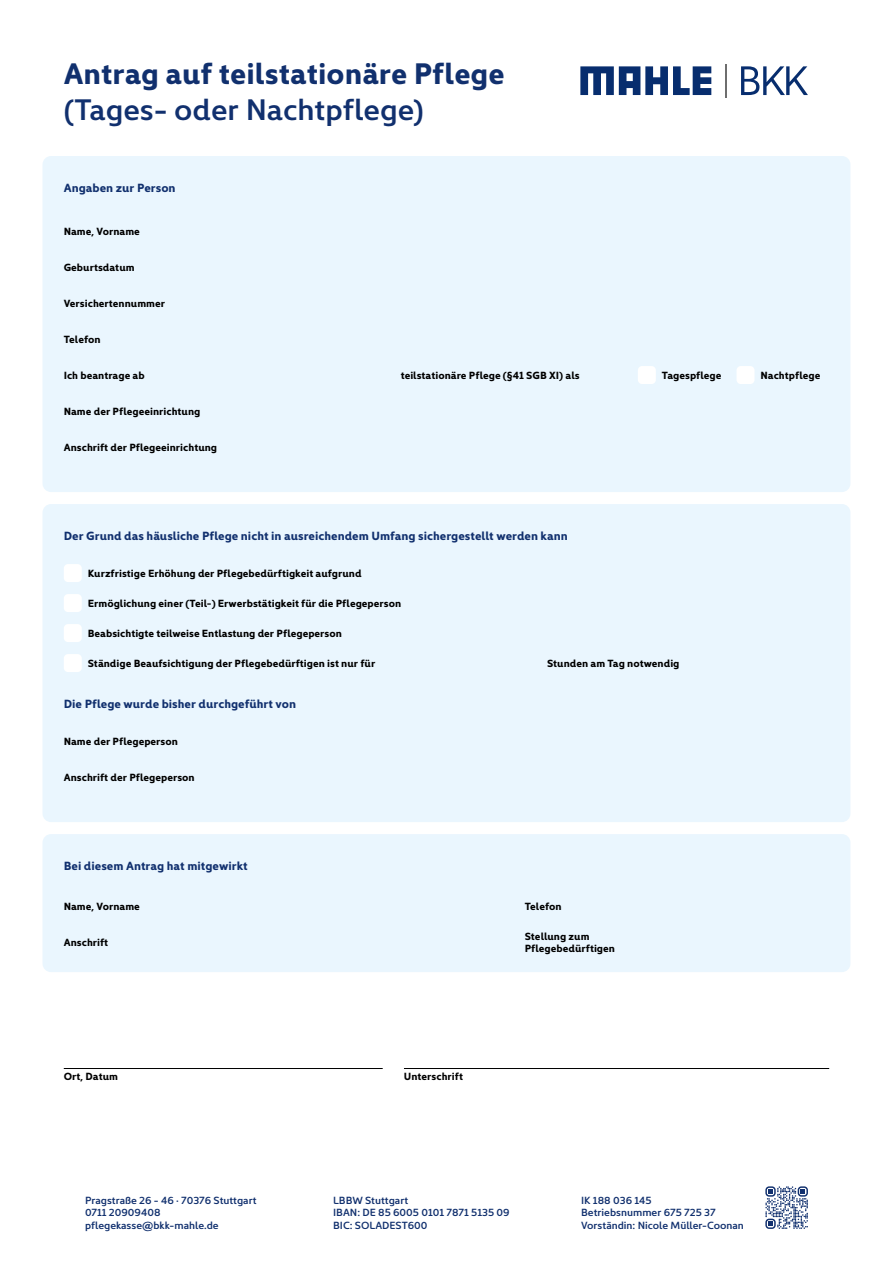
<style>
.page{position:relative;width:893px;height:1263px;background:#fff}
.page>*{position:absolute;margin:0;border:0;box-sizing:border-box;transform-origin:0 0}
.t1{font:700 30px "Kyrial Display Pro";color:#11306e}
.t2{font:600 30px "Kyrial Display Pro";color:#11306e}
.t3{font:700 12px "Kyrial Display Pro";color:#11306e}
.t4{font:700 10.5px/12.6px "Kyrial Display Pro";color:#000}
.t5{font:600 10.5px/12.6px "Kyrial Sans Pro";color:#11306e}
</style>
<div class="page">
<div style="left:43px;top:156px;width:807px;height:336px;background:#eaf6fe;border-radius:9px"></div>
<div style="left:43px;top:504px;width:807px;height:318px;background:#eaf6fe;border-radius:9px"></div>
<div style="left:43px;top:834px;width:807px;height:138px;background:#eaf6fe;border-radius:9px"></div>
<svg style="left:580px;top:66px;width:131px;height:29px"></svg>
<hr style="left:726px;top:64px;width:1px;height:34px;background:#6e6e6e">
<svg style="left:741px;top:66px;width:67px;height:29px"></svg>
<svg style="left:765px;top:1186px;width:43px;height:43px"></svg>
<div style="left:638px;top:366px;width:18px;height:18px;background:#fff;border-radius:4px"></div>
<div style="left:64px;top:564px;width:18px;height:18px;background:#fff;border-radius:4px"></div>
<div style="left:64px;top:594px;width:18px;height:18px;background:#fff;border-radius:4px"></div>
<div style="left:64px;top:624px;width:18px;height:18px;background:#fff;border-radius:4px"></div>
<div style="left:64px;top:654px;width:18px;height:18px;background:#fff;border-radius:4px"></div>
<div style="left:736px;top:366px;width:18px;height:18px;background:#fff;border-radius:4px"></div>
<hr style="left:64px;top:1068px;width:319px;height:1px;background:#000">
<hr style="left:404px;top:1068px;width:425px;height:1px;background:#000">
<h1 class="t1" style="left:64px;top:52px;width:442px">Antrag auf teilstationäre Pflege</h1>
<h1 class="t2" style="left:64px;top:88px;width:361px">(Tages- oder Nachtpflege)</h1>
<p class="t3" style="left:64px;top:179px;width:113px">Angaben zur Person</p>
<p class="t4" style="left:64px;top:224px;width:78px">Name, Vorname</p>
<p class="t4" style="left:64px;top:260px;width:72px">Geburtsdatum</p>
<p class="t4" style="left:64px;top:296px;width:103px">Versichertennummer</p>
<p class="t4" style="left:64px;top:332px;width:38px">Telefon</p>
<p class="t4" style="left:64px;top:368px;width:82px">Ich beantrage ab</p>
<p class="t4" style="left:64px;top:404px;width:138px">Name der Pflegeeinrichtung</p>
<p class="t4" style="left:64px;top:440px;width:155px">Anschrift der Pflegeeinrichtung</p>
<p class="t4" style="left:401px;top:368px;width:181px">teilstationäre Pflege (§41 SGB XI) als</p>
<p class="t4" style="left:760px;top:368px;width:61px">Nachtpflege</p>
<p class="t4" style="left:662px;top:368px;width:61px">Tagespflege</p>
<p class="t3" style="left:64px;top:527px;width:505px">Der Grund das häusliche Pflege nicht in ausreichendem Umfang sichergestellt werden kann</p>
<p class="t4" style="left:88px;top:566px;width:275px">Kurzfristige Erhöhung der Pflegebedürftigkeit aufgrund</p>
<p class="t4" style="left:88px;top:596px;width:315px">Ermöglichung einer (Teil-) Erwerbstätigkeit für die Pflegeperson</p>
<p class="t4" style="left:88px;top:626px;width:256px">Beabsichtigte teilweise Entlastung der Pflegeperson</p>
<p class="t4" style="left:88px;top:656px;width:289px">Ständige Beaufsichtigung der Pflegebedürftigen ist nur für</p>
<p class="t4" style="left:547px;top:656px;width:134px">Stunden am Tag notwendig</p>
<p class="t3" style="left:64px;top:695px;width:234px">Die Pflege wurde bisher durchgeführt von</p>
<p class="t4" style="left:64px;top:734px;width:116px">Name der Pflegeperson</p>
<p class="t4" style="left:64px;top:770px;width:133px">Anschrift der Pflegeperson</p>
<p class="t3" style="left:64px;top:857px;width:186px">Bei diesem Antrag hat mitgewirkt</p>
<p class="t4" style="left:64px;top:899px;width:78px">Name, Vorname</p>
<p class="t4" style="left:525px;top:899px;width:38px">Telefon</p>
<p class="t4" style="left:64px;top:935px;width:46px">Anschrift</p>
<p class="t4" style="left:525px;top:929px;width:92px">Stellung zum<br>Pflegebedürftigen</p>
<p class="t4" style="left:64px;top:1069px;width:56px">Ort, Datum</p>
<p class="t4" style="left:404px;top:1069px;width:61px">Unterschrift</p>
<p class="t5" style="left:85px;top:1193px;width:173px">Pragstraße 26 - 46 · 70376 Stuttgart<br>0711 20909408 pflegekasse@bkk-mahle.de</p>
<p class="t5" style="left:581px;top:1193px;width:164px">IK 188 036 145<br>Betriebsnummer 675 725 37<br>Vorständin: Nicole Müller-Coonan</p>
<p class="t5" style="left:333px;top:1193px;width:178px">LBBW Stuttgart<br>IBAN: DE 85 6005 0101 7871 5135 09<br>BIC: SOLADEST600</p>
</div>
